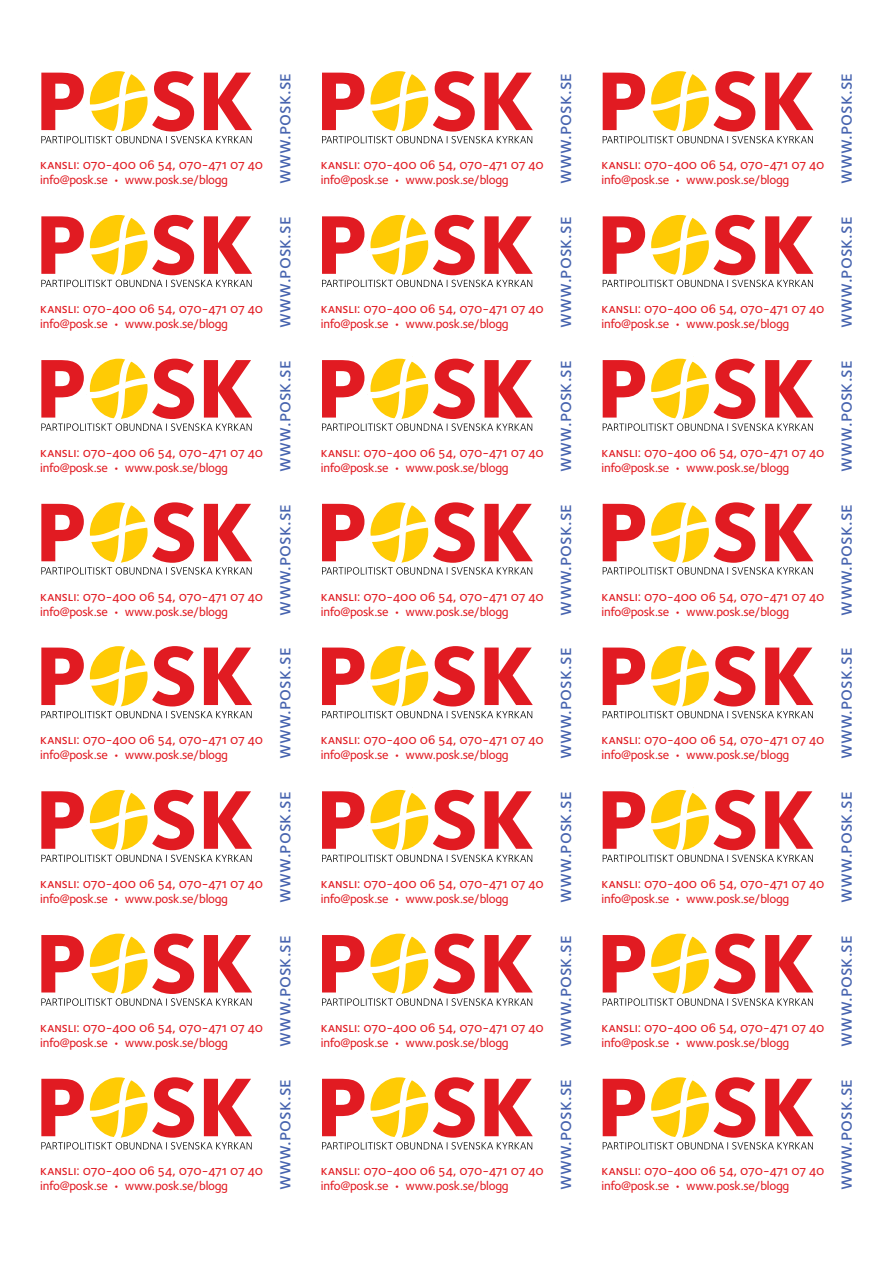
<style>
.page{position:relative;width:893px;height:1263px;background:#fff}
.page>*{position:absolute;margin:0;border:0;box-sizing:border-box;transform-origin:0 0}
.t1{font:19.5px "Foundry Sterling Medium Expert";color:#4764af}
.t2{font:13.5px "Foundry Sterling Medium OSF";color:#e11b22}
.t3{font:12.75px "Foundry Sterling Medium OSF";letter-spacing:-.025em;color:#e11b22}
.s1{font-family:"Foundry Sterling Medium Expert"}
</style>
<div class="page">
<svg style="left:41px;top:71px;width:211px;height:73px"></svg>
<svg style="left:322px;top:71px;width:211px;height:73px"></svg>
<svg style="left:602px;top:71px;width:212px;height:73px"></svg>
<svg style="left:41px;top:214px;width:211px;height:74px"></svg>
<svg style="left:322px;top:214px;width:211px;height:74px"></svg>
<svg style="left:602px;top:214px;width:212px;height:74px"></svg>
<svg style="left:41px;top:358px;width:211px;height:73px"></svg>
<svg style="left:322px;top:358px;width:211px;height:73px"></svg>
<svg style="left:602px;top:358px;width:212px;height:73px"></svg>
<svg style="left:41px;top:502px;width:211px;height:73px"></svg>
<svg style="left:322px;top:502px;width:211px;height:73px"></svg>
<svg style="left:602px;top:502px;width:212px;height:73px"></svg>
<svg style="left:41px;top:646px;width:211px;height:73px"></svg>
<svg style="left:322px;top:646px;width:211px;height:73px"></svg>
<svg style="left:602px;top:646px;width:212px;height:73px"></svg>
<svg style="left:41px;top:789px;width:211px;height:74px"></svg>
<svg style="left:322px;top:789px;width:211px;height:74px"></svg>
<svg style="left:602px;top:789px;width:212px;height:74px"></svg>
<svg style="left:41px;top:933px;width:211px;height:73px"></svg>
<svg style="left:322px;top:931px;width:211px;height:75px"></svg>
<svg style="left:602px;top:931px;width:212px;height:75px"></svg>
<svg style="left:41px;top:1077px;width:211px;height:73px"></svg>
<svg style="left:322px;top:1077px;width:211px;height:73px"></svg>
<svg style="left:602px;top:1077px;width:212px;height:73px"></svg>
<p class="t2" style="left:40px;top:157px;width:224px"><span class="s1">kansli:</span> 070-400 06 54, 070-471 07 40</p>
<p class="t3" style="left:40px;top:173px;width:189px">info@posk.se • www.posk.se/blogg</p>
<h1 class="t1" style="left:272px;top:184px;width:113px;rotate:-90deg">www.posk.se</h1>
<p class="t2" style="left:321px;top:157px;width:224px"><span class="s1">kansli:</span> 070-400 06 54, 070-471 07 40</p>
<p class="t3" style="left:321px;top:173px;width:189px">info@posk.se • www.posk.se/blogg</p>
<h1 class="t1" style="left:553px;top:184px;width:113px;rotate:-90deg">www.posk.se</h1>
<p class="t2" style="left:602px;top:157px;width:224px"><span class="s1">kansli:</span> 070-400 06 54, 070-471 07 40</p>
<p class="t3" style="left:602px;top:173px;width:189px">info@posk.se • www.posk.se/blogg</p>
<h1 class="t1" style="left:834px;top:184px;width:113px;rotate:-90deg">www.posk.se</h1>
<p class="t2" style="left:40px;top:301px;width:224px"><span class="s1">kansli:</span> 070-400 06 54, 070-471 07 40</p>
<p class="t3" style="left:40px;top:316px;width:189px">info@posk.se • www.posk.se/blogg</p>
<h1 class="t1" style="left:272px;top:328px;width:113px;rotate:-90deg">www.posk.se</h1>
<p class="t2" style="left:321px;top:301px;width:224px"><span class="s1">kansli:</span> 070-400 06 54, 070-471 07 40</p>
<p class="t3" style="left:321px;top:316px;width:189px">info@posk.se • www.posk.se/blogg</p>
<h1 class="t1" style="left:553px;top:328px;width:113px;rotate:-90deg">www.posk.se</h1>
<p class="t2" style="left:602px;top:301px;width:224px"><span class="s1">kansli:</span> 070-400 06 54, 070-471 07 40</p>
<p class="t3" style="left:602px;top:316px;width:189px">info@posk.se • www.posk.se/blogg</p>
<h1 class="t1" style="left:834px;top:328px;width:113px;rotate:-90deg">www.posk.se</h1>
<p class="t2" style="left:40px;top:444px;width:224px"><span class="s1">kansli:</span> 070-400 06 54, 070-471 07 40</p>
<p class="t3" style="left:40px;top:460px;width:189px">info@posk.se • www.posk.se/blogg</p>
<h1 class="t1" style="left:272px;top:472px;width:113px;rotate:-90deg">www.posk.se</h1>
<p class="t2" style="left:321px;top:444px;width:224px"><span class="s1">kansli:</span> 070-400 06 54, 070-471 07 40</p>
<p class="t3" style="left:321px;top:460px;width:189px">info@posk.se • www.posk.se/blogg</p>
<h1 class="t1" style="left:553px;top:472px;width:113px;rotate:-90deg">www.posk.se</h1>
<p class="t2" style="left:602px;top:444px;width:224px"><span class="s1">kansli:</span> 070-400 06 54, 070-471 07 40</p>
<p class="t3" style="left:602px;top:460px;width:189px">info@posk.se • www.posk.se/blogg</p>
<h1 class="t1" style="left:834px;top:472px;width:113px;rotate:-90deg">www.posk.se</h1>
<p class="t2" style="left:40px;top:588px;width:224px"><span class="s1">kansli:</span> 070-400 06 54, 070-471 07 40</p>
<p class="t3" style="left:40px;top:604px;width:189px">info@posk.se • www.posk.se/blogg</p>
<h1 class="t1" style="left:272px;top:615px;width:113px;rotate:-90deg">www.posk.se</h1>
<p class="t2" style="left:321px;top:588px;width:224px"><span class="s1">kansli:</span> 070-400 06 54, 070-471 07 40</p>
<p class="t3" style="left:321px;top:604px;width:189px">info@posk.se • www.posk.se/blogg</p>
<h1 class="t1" style="left:553px;top:615px;width:113px;rotate:-90deg">www.posk.se</h1>
<p class="t2" style="left:602px;top:588px;width:224px"><span class="s1">kansli:</span> 070-400 06 54, 070-471 07 40</p>
<p class="t3" style="left:602px;top:604px;width:189px">info@posk.se • www.posk.se/blogg</p>
<h1 class="t1" style="left:834px;top:615px;width:113px;rotate:-90deg">www.posk.se</h1>
<p class="t2" style="left:40px;top:732px;width:224px"><span class="s1">kansli:</span> 070-400 06 54, 070-471 07 40</p>
<p class="t3" style="left:40px;top:747px;width:189px">info@posk.se • www.posk.se/blogg</p>
<h1 class="t1" style="left:272px;top:759px;width:113px;rotate:-90deg">www.posk.se</h1>
<p class="t2" style="left:321px;top:732px;width:224px"><span class="s1">kansli:</span> 070-400 06 54, 070-471 07 40</p>
<p class="t3" style="left:321px;top:747px;width:189px">info@posk.se • www.posk.se/blogg</p>
<h1 class="t1" style="left:553px;top:759px;width:113px;rotate:-90deg">www.posk.se</h1>
<p class="t2" style="left:602px;top:732px;width:224px"><span class="s1">kansli:</span> 070-400 06 54, 070-471 07 40</p>
<p class="t3" style="left:602px;top:747px;width:189px">info@posk.se • www.posk.se/blogg</p>
<h1 class="t1" style="left:834px;top:759px;width:113px;rotate:-90deg">www.posk.se</h1>
<p class="t2" style="left:40px;top:875px;width:224px"><span class="s1">kansli:</span> 070-400 06 54, 070-471 07 40</p>
<p class="t3" style="left:40px;top:891px;width:189px">info@posk.se • www.posk.se/blogg</p>
<h1 class="t1" style="left:272px;top:903px;width:113px;rotate:-90deg">www.posk.se</h1>
<p class="t2" style="left:321px;top:875px;width:224px"><span class="s1">kansli:</span> 070-400 06 54, 070-471 07 40</p>
<p class="t3" style="left:321px;top:891px;width:189px">info@posk.se • www.posk.se/blogg</p>
<h1 class="t1" style="left:553px;top:903px;width:113px;rotate:-90deg">www.posk.se</h1>
<p class="t2" style="left:602px;top:875px;width:224px"><span class="s1">kansli:</span> 070-400 06 54, 070-471 07 40</p>
<p class="t3" style="left:602px;top:891px;width:189px">info@posk.se • www.posk.se/blogg</p>
<h1 class="t1" style="left:834px;top:903px;width:113px;rotate:-90deg">www.posk.se</h1>
<p class="t2" style="left:40px;top:1019px;width:224px"><span class="s1">kansli:</span> 070-400 06 54, 070-471 07 40</p>
<p class="t3" style="left:40px;top:1035px;width:189px">info@posk.se • www.posk.se/blogg</p>
<h1 class="t1" style="left:272px;top:1047px;width:113px;rotate:-90deg">www.posk.se</h1>
<p class="t2" style="left:321px;top:1019px;width:224px"><span class="s1">kansli:</span> 070-400 06 54, 070-471 07 40</p>
<p class="t3" style="left:321px;top:1035px;width:189px">info@posk.se • www.posk.se/blogg</p>
<h1 class="t1" style="left:553px;top:1047px;width:113px;rotate:-90deg">www.posk.se</h1>
<p class="t2" style="left:602px;top:1019px;width:224px"><span class="s1">kansli:</span> 070-400 06 54, 070-471 07 40</p>
<p class="t3" style="left:602px;top:1035px;width:189px">info@posk.se • www.posk.se/blogg</p>
<h1 class="t1" style="left:834px;top:1047px;width:113px;rotate:-90deg">www.posk.se</h1>
<p class="t2" style="left:40px;top:1163px;width:224px"><span class="s1">kansli:</span> 070-400 06 54, 070-471 07 40</p>
<p class="t3" style="left:40px;top:1179px;width:189px">info@posk.se • www.posk.se/blogg</p>
<h1 class="t1" style="left:272px;top:1190px;width:113px;rotate:-90deg">www.posk.se</h1>
<p class="t2" style="left:321px;top:1163px;width:224px"><span class="s1">kansli:</span> 070-400 06 54, 070-471 07 40</p>
<p class="t3" style="left:321px;top:1179px;width:189px">info@posk.se • www.posk.se/blogg</p>
<h1 class="t1" style="left:553px;top:1190px;width:113px;rotate:-90deg">www.posk.se</h1>
<p class="t2" style="left:602px;top:1163px;width:224px"><span class="s1">kansli:</span> 070-400 06 54, 070-471 07 40</p>
<p class="t3" style="left:602px;top:1179px;width:189px">info@posk.se • www.posk.se/blogg</p>
<h1 class="t1" style="left:834px;top:1190px;width:113px;rotate:-90deg">www.posk.se</h1>
</div>
